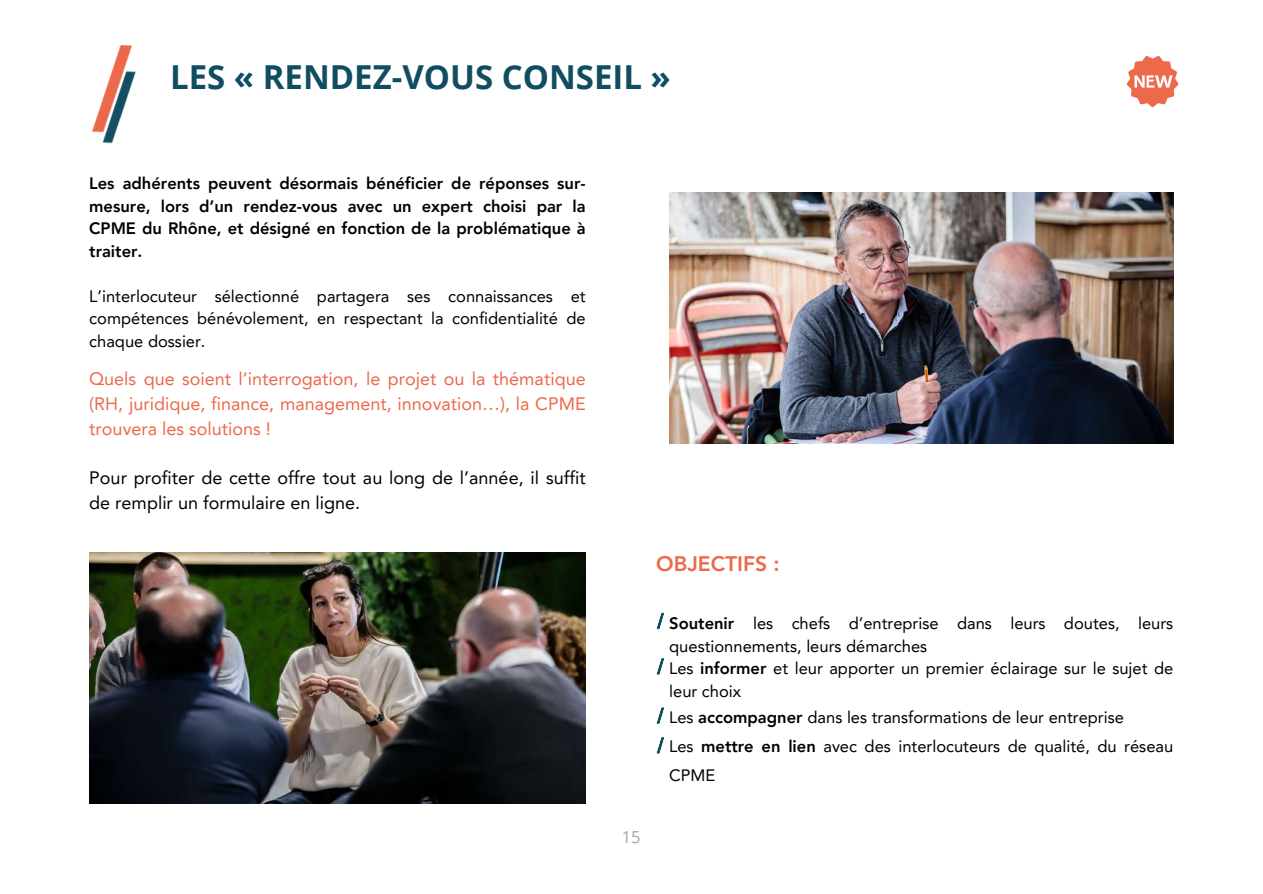
<style>
.page{position:relative;width:1263px;height:894px;background:#fff}
.page>*{position:absolute;margin:0;border:0;box-sizing:border-box;transform-origin:0 0}
.t1{font:700 33px "Open Sans";color:#114d61}
.t2{font:800 21px "Avenir LT Pro";color:#ec694a}
.t3{font:18px/24.8px "Avenir LT Pro";color:#ec694a;text-align:justify}
.t4{font:18px/24.8px "Avenir LT Pro";color:#000}
.t5{font:16.5px/22.5px "Avenir LT Pro";color:#000}
.t6{font:800 16.5px/22.5px "Avenir LT Pro";color:#000;text-align:justify}
.t7{font:16.5px "Open Sans";color:#aaa2a5}
.s1{font-weight:800}
</style>
<div class="page">
<img style="left:89px;top:552px;width:496px;height:251px">
<img style="left:669px;top:192px;width:504px;height:251px">
<img style="left:92px;top:45px;width:44px;height:99px">
<svg style="left:656px;top:612px;width:8px;height:17px"></svg>
<svg style="left:656px;top:658px;width:8px;height:16px"></svg>
<svg style="left:656px;top:707px;width:8px;height:16px"></svg>
<svg style="left:656px;top:737px;width:8px;height:16px"></svg>
<svg style="left:1127px;top:56px;width:51px;height:51px"></svg>
<h1 class="t1" style="left:170px;top:54px;width:502px">LES « RENDEZ-VOUS CONSEIL »</h1>
<p class="t6" style="left:89px;top:174px;width:498px">Les adhérents peuvent désormais bénéficier de réponses sur&shy;mesure, lors d’un rendez-vous avec un expert choisi par la CPME du Rhône, et désigné en fonction de la problématique à traiter.</p>
<p class="t5" style="left:89px;top:286px;width:498px;text-align:justify">L’interlocuteur sélectionné partagera ses connaissances et compétences bénévolement, en respectant la confidentialité de chaque dossier.</p>
<p class="t3" style="left:89px;top:368px;width:498px">Quels que soient l’interrogation, le projet ou la thématique (RH, juridique, finance, management, innovation…), la CPME trouvera les solutions !</p>
<p class="t4" style="left:89px;top:467px;width:498px">Pour profiter de cette offre tout au long de l’année, il suffit de remplir un formulaire en ligne.</p>
<p class="t2" style="left:656px;top:554px;width:125px">OBJECTIFS :</p>
<p class="t5" style="left:669px;top:613px;width:506px"><span class="s1">Soutenir</span> les chefs d’entreprise dans leurs doutes, leurs questionnements, leurs démarches<br>Les <span class="s1">informer</span> et leur apporter un premier éclairage sur le sujet de leur choix</p>
<p class="t5" style="left:669px;top:703px;width:506px;line-height:29.2px">Les <span class="s1">accompagner</span> dans les transformations de leur entreprise<br>Les <span class="s1">mettre en lien</span> avec des interlocuteurs de qualité, du réseau<br>CPME</p>
<p class="t7" style="left:622px;top:825px;width:20px">15</p>
</div>
